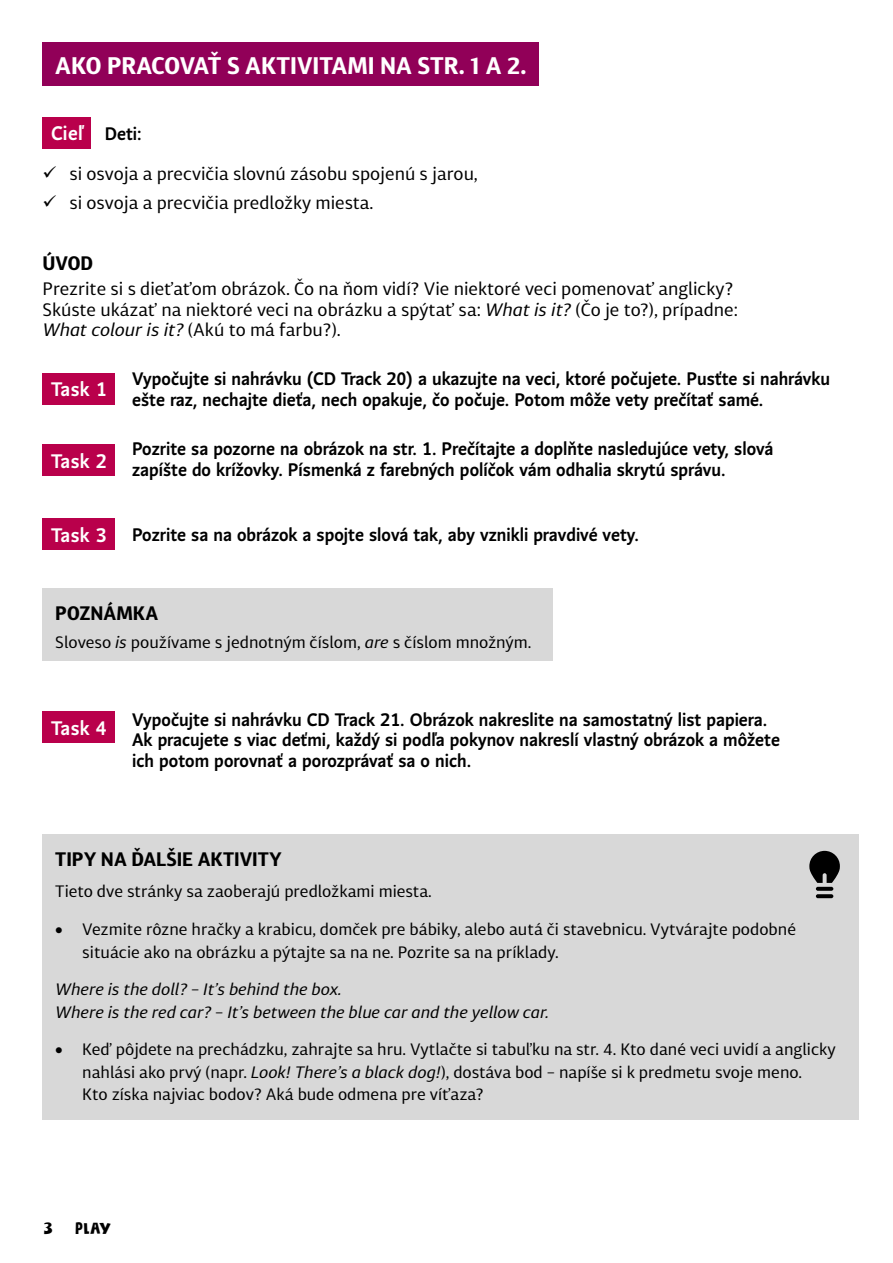
<style>
.page{position:relative;width:893px;height:1263px;background:#fff}
.page>*{position:absolute;margin:0;border:0;box-sizing:border-box;transform-origin:0 0}
.t1{font:700 24px "Diaria Sans Pro";color:#fff}
.t2{font:700 19.5px "Diaria Sans Pro";color:#000}
.t3{font:500 19.5px "Andulka Sans";letter-spacing:.02em;color:#fff}
.t4{font:700 18px/20.7px "Andulka Sans";color:#000}
.t5{font:18px/20.7px "Diaria Sans Pro";color:#000}
.t6{font:16.5px/22.5px "Diaria Sans Pro";color:#000}
.t7{font:italic 16.5px/22.5px "Diaria Sans Pro";color:#000}
.t8{font:16.5px "DK Frozen Memory";color:#000}
.t9{font:15px "Folia Mix";color:#000}
.s1{font-style:italic}
.s2{font-style:normal}
</style>
<div class="page">
<div style="left:43px;top:373px;width:72px;height:31px;background:#b9004b"></div>
<div style="left:43px;top:444px;width:72px;height:32px;background:#b9004b"></div>
<div style="left:43px;top:518px;width:72px;height:32px;background:#b9004b"></div>
<div style="left:43px;top:711px;width:72px;height:32px;background:#b9004b"></div>
<div style="left:43px;top:117px;width:48px;height:32px;background:#b9004b"></div>
<div style="left:43px;top:43px;width:496px;height:43px;background:#910058"></div>
<div style="left:43px;top:588px;width:510px;height:72px;background:#d8d8d8"></div>
<div style="left:43px;top:834px;width:816px;height:286px;background:#d8d8d8"></div>
<svg style="left:809px;top:851px;width:31px;height:32px"></svg>
<svg style="left:816px;top:887px;width:17px;height:4px"></svg>
<svg style="left:816px;top:894px;width:17px;height:4px"></svg>
<h1 class="t1" style="left:55px;top:50px;width:473px">AKO PRACOVAŤ S AKTIVITAMI NA STR. 1 A 2.</h1>
<p class="t3" style="left:51px;top:122px;width:33px">Cieľ</p>
<p class="t4" style="left:105px;top:123px;width:38px">Deti:</p>
<p class="t5" style="left:43px;top:163px;width:437px">✓ si osvoja a precvičia slovnú zásobu spojenú s jarou,</p>
<p class="t5" style="left:43px;top:192px;width:332px">✓ si osvoja a precvičia predložky miesta.</p>
<p class="t2" style="left:43px;top:251px;width:52px">ÚVOD</p>
<p class="t5" style="left:43px;top:278px;width:697px">Prezrite si s dieťaťom obrázok. Čo na ňom vidí? Vie niektoré veci pomenovať anglicky?<br>Skúste ukázať na niektoré veci na obrázku a spýtať sa: <span class="s1">What is it?</span> (Čo je to?), prípadne:<br><span class="s1">What colour is it?</span> (Akú to má farbu?).</p>
<p class="t3" style="left:51px;top:377px;width:57px">Task 1</p>
<p class="t3" style="left:51px;top:449px;width:57px">Task 2</p>
<p class="t3" style="left:51px;top:523px;width:57px">Task 3</p>
<p class="t4" style="left:132px;top:368px;width:699px">Vypočujte si nahrávku (CD Track 20) a ukazujte na veci, ktoré počujete. Pusťte si nahrávku ešte raz, nechajte dieťa, nech opakuje, čo počuje. Potom môže vety prečítať samé.</p>
<p class="t4" style="left:132px;top:438px;width:643px">Pozrite sa pozorne na obrázok na str. 1. Prečítajte a doplňte nasledujúce vety, slová zapíšte do krížovky. Písmenká z farebných políčok vám odhalia skrytú správu.</p>
<p class="t4" style="left:132px;top:525px;width:508px">Pozrite sa na obrázok a spojte slová tak, aby vznikli pravdivé vety.</p>
<p class="t2" style="left:55px;top:601px;width:76px">POZNÁMKA</p>
<p class="t6" style="left:55px;top:630px;width:478px">Sloveso <span class="s1">is</span> používame s jednotným číslom, <span class="s1">are</span> s číslom množným.</p>
<p class="t3" style="left:51px;top:716px;width:57px">Task 4</p>
<p class="t4" style="left:132px;top:709px;width:649px">Vypočujte si nahrávku CD Track 21. Obrázok nakreslite na samostatný list papiera.<br>Ak pracujete s viac deťmi, každý si podľa pokynov nakreslí vlastný obrázok a môžete ich potom porovnať a porozprávať sa o nich.</p>
<p class="t2" style="left:55px;top:847px;width:22px">TIPY</p>
<p class="t2" style="left:101px;top:847px;width:109px">NA ĎALŠIE AKTIVITY</p>
<p class="t6" style="left:55px;top:880px;width:378px">Tieto dve stránky sa zaoberajú predložkami miesta.</p>
<p class="t6" style="left:82px;top:918px;width:715px;text-indent:-27px">• Vezmite rôzne hračky a krabicu, domček pre bábiky, alebo autá či stavebnicu. Vytvárajte podobné situácie ako na obrázku a pýtajte sa na ne. Pozrite sa na príklady.</p>
<p class="t7" style="left:55px;top:978px;width:495px">Where is the doll? <span class="s2">–</span> It’s behind the box.<br>Where is the red car? <span class="s2">–</span> It’s between the blue car and the yellow car.</p>
<p class="t6" style="left:82px;top:1038px;width:755px;text-indent:-27px">• Keď pôjdete na prechádzku, zahrajte sa hru. Vytlačte si tabuľku na str. 4. Kto dané veci uvidí a anglicky nahlási ako prvý (napr. <span class="s1">Look! There’s a black dog!</span>), dostáva bod – napíše si k predmetu svoje meno.<br>Kto získa najviac bodov? Aká bude odmena pre víťaza?</p>
<p class="t9" style="left:44px;top:1219px;width:11px">3</p>
<p class="t8" style="left:75px;top:1219px;width:37px">Play</p>
</div>
